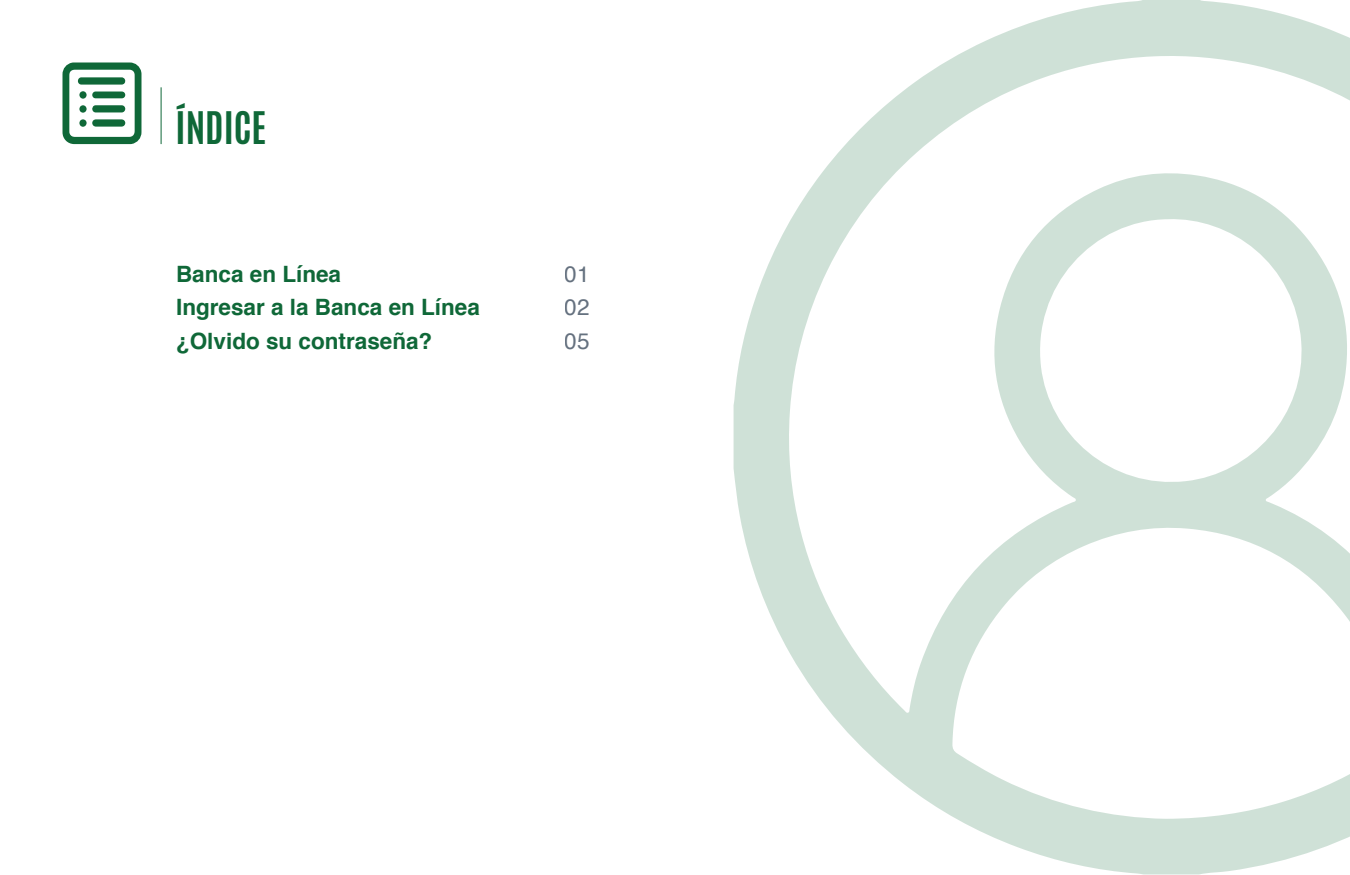
<style>
.page{position:relative;width:1350px;height:875px;background:#fff}
.page>*{position:absolute;margin:0;border:0;box-sizing:border-box;transform-origin:0 0}
.t1{font:700 37.5px "Antonio";color:#0f6838}
.t2{font:700 22.5px/33.8px "Helvetica";color:#0f6838}
.t3{font:22.5px/33.8px "Helvetica";color:#65717f;text-align:justify}
</style>
<div class="page">
<svg style="left:734px;top:0;width:616px;height:874px"></svg>
<hr style="left:161px;top:87px;width:1px;height:57px;background:#0f6838">
<svg style="left:62px;top:62px;width:80px;height:82px"></svg>
<div style="left:79px;top:91px;width:8px;height:8px;background:#0f6838;border-radius:50%"></div>
<div style="left:79px;top:119px;width:8px;height:8px;background:#0f6838;border-radius:50%"></div>
<div style="left:79px;top:105px;width:8px;height:8px;background:#0f6838;border-radius:50%"></div>
<h1 class="t1" style="left:176px;top:100px;width:92px">ÍNDICE</h1>
<p class="t2" style="left:176px;top:257px;width:305px">Banca en Línea<br>Ingresar a la Banca en Línea ¿Olvido su contraseña?</p>
<p class="t3" style="left:565px;top:257px;width:27px">01<br>02<br>05</p>
</div>
